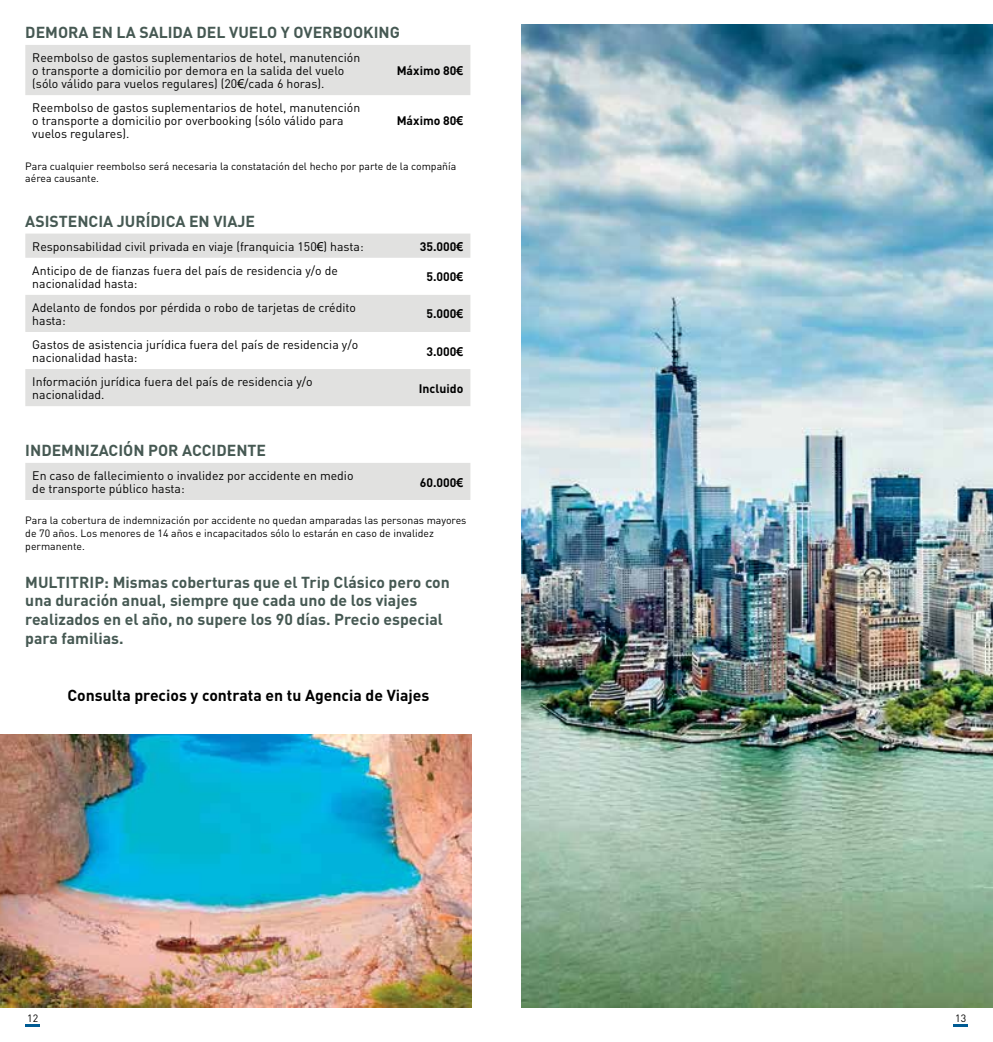
<style>
.page{position:relative;width:993px;height:1042px;background:#fff}
.page>*{position:absolute;margin:0;border:0;box-sizing:border-box;transform-origin:0 0}
.t1{font:700 15.75px/18.9px "DIN";color:#465953}
.t2{font:700 15.75px "DIN";color:#000}
.t3{font:12.25px/13.1px "DIN";color:#000}
.t4{font:700 12.25px "DIN";color:#000}
.t5{font:10.5px/12.6px "DIN";color:#000}
.s1{font-family:"Arial"}
</style>
<div class="page">
<svg style="left:25px;top:1024px;width:15px;height:2px"></svg>
<svg style="left:953px;top:1024px;width:14px;height:2px"></svg>
<div style="left:25px;top:45px;width:445px;height:50px;background:#e1e1e0"></div>
<svg style="left:25px;top:234px;width:445px;height:172px;fill:#e1e1e0"></svg>
<div style="left:25px;top:463px;width:445px;height:37px;background:#e1e1e0"></div>
<img style="left:0;top:734px;width:471px;height:273px">
<img style="left:521px;top:25px;width:471px;height:982px">
<p class="t1" style="left:25px;top:22px;width:376px">DEMORA EN LA SALIDA DEL VUELO Y OVERBOOKING</p>
<p class="t3" style="left:32px;top:51px;width:329px">Reembolso de gastos suplementarios de hotel, manutención o transporte a domicilio por demora en la salida del vuelo (sólo válido para vuelos regulares) (20<span class="s1">€</span>/cada 6 horas).</p>
<p class="t4" style="left:396px;top:63px;width:68px">Máximo 80<span class="s1">€</span></p>
<p class="t3" style="left:32px;top:101px;width:329px">Reembolso de gastos suplementarios de hotel, manutención o transporte a domicilio por overbooking (sólo válido para vuelos regulares).</p>
<p class="t4" style="left:396px;top:113px;width:68px">Máximo 80<span class="s1">€</span></p>
<p class="t5" style="left:25px;top:160px;width:432px">Para cualquier reembolso será necesaria la constatación del hecho por parte de la compañía aérea causante.</p>
<p class="t1" style="left:25px;top:211px;width:231px">ASISTENCIA JURÍDICA EN VIAJE</p>
<p class="t3" style="left:32px;top:239px;width:333px">Responsabilidad civil privada en viaje (franquicia 150<span class="s1">€</span>) hasta:</p>
<p class="t4" style="left:419px;top:238px;width:45px">35.000<span class="s1">€</span></p>
<p class="t3" style="left:32px;top:263px;width:307px">Anticipo de de fianzas fuera del país de residencia y/o de nacionalidad hasta:</p>
<p class="t4" style="left:426px;top:269px;width:38px">5.000<span class="s1">€</span></p>
<p class="t3" style="left:32px;top:301px;width:325px">Adelanto de fondos por pérdida o robo de tarjetas de crédito hasta:</p>
<p class="t4" style="left:426px;top:306px;width:38px">5.000<span class="s1">€</span></p>
<p class="t3" style="left:32px;top:338px;width:327px">Gastos de asistencia jurídica fuera del país de residencia y/o nacionalidad hasta:</p>
<p class="t4" style="left:426px;top:343px;width:38px">3.000<span class="s1">€</span></p>
<p class="t3" style="left:32px;top:375px;width:282px">Información jurídica fuera del país de residencia y/o nacionalidad.</p>
<p class="t4" style="left:418px;top:380px;width:46px">Incluido</p>
<p class="t1" style="left:25px;top:440px;width:242px">INDEMNIZACIÓN POR ACCIDENTE</p>
<p class="t3" style="left:32px;top:469px;width:322px">En caso de fallecimiento o invalidez por accidente en medio de transporte público hasta:</p>
<p class="t4" style="left:419px;top:474px;width:45px">60.000<span class="s1">€</span></p>
<p class="t5" style="left:25px;top:514px;width:442px">Para la cobertura de indemnización por accidente no quedan amparadas las personas mayores de 70 años. Los menores de 14 años e incapacitados sólo lo estarán en caso de invalidez permanente.</p>
<p class="t1" style="left:25px;top:572px;width:426px">MULTITRIP: Mismas coberturas que el Trip Clásico pero con una duración anual, siempre que cada uno de los viajes realizados en el año, no supere los 90 días. Precio especial para familias.</p>
<p class="t2" style="left:67px;top:685px;width:363px">Consulta precios y contrata en tu Agencia de Viajes</p>
<p class="t5" style="left:27px;top:1011px;width:12px">12</p>
<p class="t5" style="left:954px;top:1011px;width:12px">13</p>
</div>
